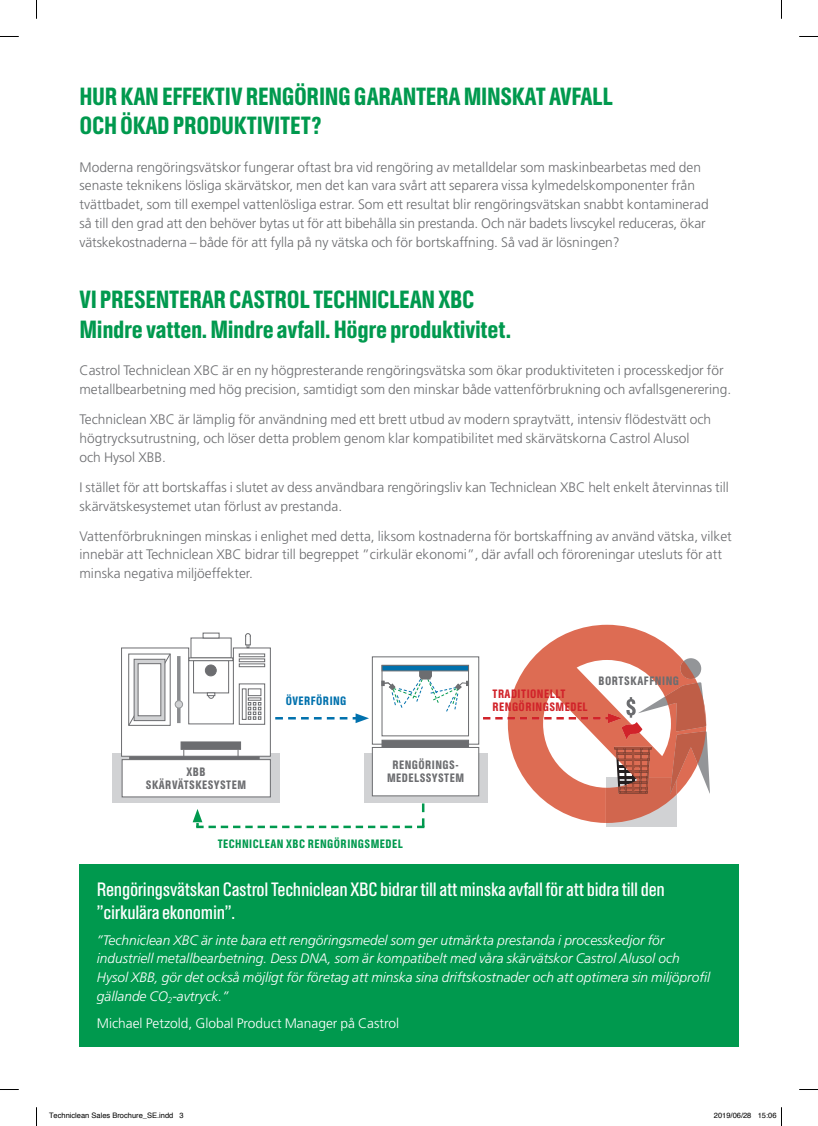
<style>
.page{position:relative;width:818px;height:1126px;background:#fff}
.page>*{position:absolute;margin:0;border:0;box-sizing:border-box;transform-origin:0 0}
.t1{font:500 22.5px/28.8px "Castrol Sans Con ML";letter-spacing:-.015em;color:#00994e}
.t2{font:17.5px/22.5px "Castrol Sans Con ML";letter-spacing:-.015em;color:#fff}
.t3{font:300 13.75px/18.8px "Frutiger LT Std";color:#6c6d70}
.t4{font:italic 300 13.75px/18.8px "Frutiger LT Std";color:#fff}
.t5{font:300 13.75px "Frutiger LT Std";color:#fff}
.t6{font:500 11px/13.2px "Castrol Sans Con ML";letter-spacing:.04em;color:#6c6d70;text-align:center}
.t7{font:500 11px "Castrol Sans Con ML";letter-spacing:.04em;color:#00994e}
.t8{font:500 11px/13.2px "Castrol Sans Con ML";letter-spacing:.04em;color:#d1232a}
.t9{font:500 11px "Castrol Sans Con ML";letter-spacing:.04em;color:#0071ad}
.t10{font:7.5px "Helvetica";color:#000}
</style>
<div class="page">
<div style="left:79px;top:864px;width:659px;height:182px;background:#00994e"></div>
<div style="left:605px;top:777px;width:71px;height:50px;background:#d1d2d4"></div>
<div style="left:112px;top:753px;width:168px;height:49px;background:#d1d2d4"></div>
<div style="left:129px;top:753px;width:130px;height:8px;background:#6c6d70;border:1px solid #6c6d70"></div>
<div style="left:121px;top:759px;width:150px;height:38px;background:#fff;border:1px solid #6c6d70"></div>
<div style="left:364px;top:753px;width:123px;height:49px;background:linear-gradient(to right,#d1d2d4,#d1d2d4)"></div>
<div style="left:419px;top:669px;width:12px;height:9px;background:#6c6d70;border:1px solid #6c6d70"></div>
<div style="left:420px;top:671px;width:10px;height:8px;background:#6c6d70"></div>
<div style="left:381px;top:739px;width:87px;height:12px;background:#6c6d70;border:1px solid #6c6d70"></div>
<div style="left:371px;top:746px;width:108px;height:50px;background:#fff;border:1px solid #6c6d70"></div>
<div style="left:371px;top:656px;width:108px;height:88px;border:1px solid #6c6d70"></div>
<div style="left:381px;top:664px;width:87px;height:72px;border:1px solid #6c6d70"></div>
<div style="left:381px;top:664px;width:87px;height:7px;background:#0071ad;border:1px solid #6c6d70"></div>
<svg style="left:381px;top:677px;width:88px;height:35px"></svg>
<svg style="left:530px;top:624px;width:168px;height:37px;fill:#dd6c53"></svg>
<svg style="left:482px;top:661px;width:227px;height:161px"></svg>
<svg style="left:192px;top:803px;width:232px;height:25px"></svg>
<svg style="left:121px;top:632px;width:248px;height:125px"></svg>
<svg style="left:0;top:36px;width:19px;height:1px"></svg>
<svg style="left:799px;top:36px;width:18px;height:1px"></svg>
<svg style="left:0;top:1089px;width:19px;height:1px"></svg>
<svg style="left:799px;top:1089px;width:18px;height:1px"></svg>
<svg style="left:36px;top:0;width:1px;height:19px"></svg>
<svg style="left:36px;top:1107px;width:1px;height:18px"></svg>
<h1 class="t1" style="left:79px;top:81px;width:534px">HUR KAN EFFEKTIV RENGÖRING GARANTERA MINSKAT AVFALL<br>OCH ÖKAD PRODUKTIVITET?</h1>
<p class="t3" style="left:79px;top:158px;width:630px">Moderna rengöringsvätskor fungerar oftast bra vid rengöring av metalldelar som maskinbearbetas med den senaste teknikens lösliga skärvätskor, men det kan vara svårt att separera vissa kylmedelskomponenter från tvättbadet, som till exempel vattenlösliga estrar. Som ett resultat blir rengöringsvätskan snabbt kontaminerad så till den grad att den behöver bytas ut för att bibehålla sin prestanda. Och när badets livscykel reduceras, ökar vätskekostnaderna – både för att fylla på ny vätska och för bortskaffning. Så vad är lösningen?</p>
<h1 class="t1" style="left:79px;top:283px;width:433px;line-height:30px">VI PRESENTERAR CASTROL TECHNICLEAN XBC<br>Mindre vatten. Mindre avfall. Högre produktivitet.</h1>
<p class="t3" style="left:79px;top:361px;width:653px">Castrol Techniclean XBC är en ny högpresterande rengöringsvätska som ökar produktiviteten i processkedjor för metallbearbetning med hög precision, samtidigt som den minskar både vattenförbrukning och avfallsgenerering.</p>
<p class="t3" style="left:79px;top:410px;width:632px">Techniclean XBC är lämplig för användning med ett brett utbud av modern spraytvätt, intensiv flödestvätt och högtrycksutrustning, och löser detta problem genom klar kompatibilitet med skärvätskorna Castrol Alusol och Hysol XBB.</p>
<p class="t3" style="left:79px;top:478px;width:650px">I stället för att bortskaffas i slutet av dess användbara rengöringsliv kan Techniclean XBC helt enkelt återvinnas till skärvätskesystemet utan förlust av prestanda.</p>
<p class="t3" style="left:79px;top:526px;width:653px">Vattenförbrukningen minskas i enlighet med detta, liksom kostnaderna för bortskaffning av använd vätska, vilket innebär att Techniclean XBC bidrar till begreppet ”cirkulär ekonomi”, där avfall och föroreningar utesluts för att minska negativa miljöeffekter.</p>
<p class="t6" style="left:146px;top:764px;width:102px">XBB<br>SKÄRVÄTSKESYSTEM</p>
<p class="t9" style="left:285px;top:692px;width:62px">ÖVERFÖRING</p>
<p class="t6" style="left:387px;top:757px;width:78px">RENGÖRINGS-<br>MEDELSSYSTEM</p>
<p class="t7" style="left:217px;top:835px;width:187px">TECHNICLEAN XBC RENGÖRINGSMEDEL</p>
<p class="t8" style="left:492px;top:686px;width:97px">TRADITIONELLT<br>RENGÖRINGSMEDEL</p>
<p class="t6" style="left:598px;top:674px;width:82px">BORTSKAFFNING</p>
<p class="t2" style="left:97px;top:877px;width:569px">Rengöringsvätskan Castrol Techniclean XBC bidrar till att minska avfall för att bidra till den ”cirkulära ekonomin”.</p>
<p class="t4" style="left:97px;top:930px;width:614px">”Techniclean XBC är inte bara ett rengöringsmedel som ger utmärkta prestanda i processkedjor för industriell metallbearbetning. Dess DNA, som är kompatibelt med våra skärvätskor Castrol Alusol och Hysol XBB, gör det också möjligt för företag att minska sina driftskostnader och att optimera sin miljöprofil gällande CO<sub>2</sub>-avtryck.”</p>
<p class="t5" style="left:97px;top:1015px;width:304px">Michael Petzold, Global Product Manager på Castrol</p>
<p class="t10" style="left:49px;top:1109px;width:136px">Techniclean Sales Brochure_SE.indd 3</p>
<p class="t10" style="left:713px;top:1109px;width:64px">2019/06/28 15:06</p>
</div>
